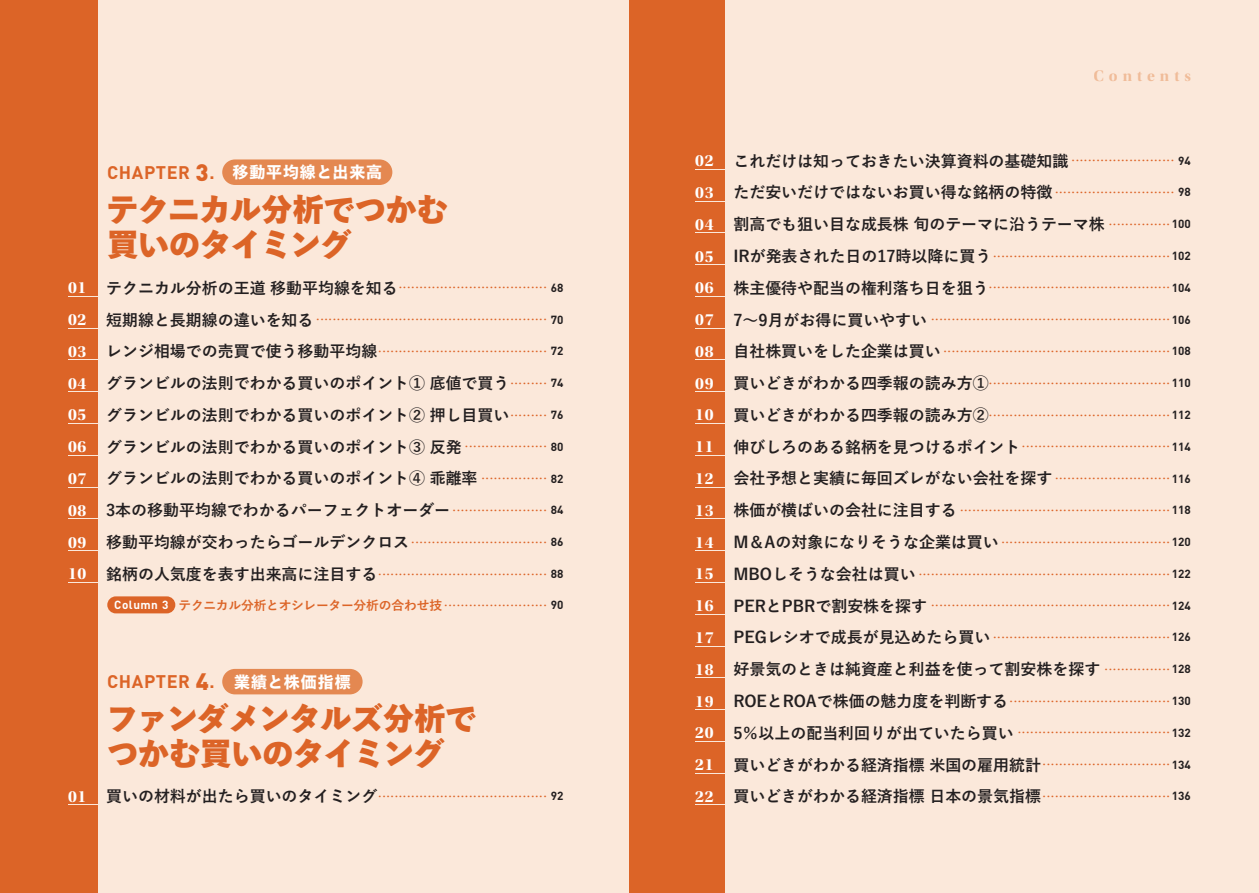
<style>
.page{position:relative;width:1259px;height:893px;background:#fbe8da}
.page>*{position:absolute;margin:0;border:0;box-sizing:border-box;transform-origin:0 0}
.t1{font:800 30.9px/35.1px "Yu Go Std N";color:#dc6427}
.t2{font:700 18px "DINOT";letter-spacing:.03em;color:#dc6427}
.t3{font:300 15.9px/31.8px "Jun 101 Pro";color:#dc6427;text-align:justify}
.t4{font:700 15.9px/31.8px "Yu Go Pr 6 N";color:#231f20;text-align:justify}
.t5{font:800 15.9px "Yu Go Std N";letter-spacing:.055em;color:#fff}
.t6{font:15.9px "Utopia Std Bold Disp";letter-spacing:.31em;color:#f0bc99}
.t7{font:700 11.7px "DINOT";letter-spacing:.045em;color:#fff}
.s1{font-family:"DINOT";font-weight:700;font-size:18px;color:#dc6427}
.s2{font-family:"DINOT";font-weight:900;font-size:23.55px;color:#dc6427}
.s3{font-family:"Utopia Std Bold Disp";font-weight:400;font-size:16.95px;color:#fff}
.s4{font-family:"Yu Go Pr 6 N";font-weight:700;color:#231f20}
.s5{font-family:"DINOT";font-size:11.7px}
.s6{font-weight:900;font-size:23.55px}
.s7{font-family:"Yu Go Std N";font-weight:800;font-size:15.9px;color:#fff}
</style>
<div class="page">
<div style="left:0;top:0;width:98px;height:893px;background:#dc6427"></div>
<div style="left:629px;top:0;width:96px;height:893px;background:#dc6427"></div>
<hr style="left:695px;top:169px;width:34px;height:1px;background:#fbe8da">
<hr style="left:695px;top:201px;width:34px;height:1px;background:#fbe8da">
<hr style="left:695px;top:232px;width:34px;height:1px;background:#fbe8da">
<hr style="left:695px;top:264px;width:34px;height:1px;background:#fbe8da">
<hr style="left:695px;top:296px;width:34px;height:1px;background:#fbe8da">
<hr style="left:695px;top:328px;width:34px;height:1px;background:#fbe8da">
<hr style="left:695px;top:360px;width:34px;height:1px;background:#fbe8da">
<hr style="left:695px;top:391px;width:34px;height:1px;background:#fbe8da">
<hr style="left:695px;top:423px;width:34px;height:1px;background:#fbe8da">
<hr style="left:695px;top:455px;width:34px;height:1px;background:#fbe8da">
<hr style="left:695px;top:487px;width:34px;height:1px;background:#fbe8da">
<hr style="left:695px;top:518px;width:34px;height:1px;background:#fbe8da">
<hr style="left:695px;top:550px;width:34px;height:1px;background:#fbe8da">
<hr style="left:695px;top:582px;width:34px;height:1px;background:#fbe8da">
<hr style="left:695px;top:614px;width:34px;height:1px;background:#fbe8da">
<hr style="left:695px;top:646px;width:34px;height:1px;background:#fbe8da">
<hr style="left:695px;top:677px;width:34px;height:1px;background:#fbe8da">
<hr style="left:695px;top:709px;width:34px;height:1px;background:#fbe8da">
<hr style="left:695px;top:741px;width:34px;height:1px;background:#fbe8da">
<hr style="left:695px;top:773px;width:34px;height:1px;background:#fbe8da">
<hr style="left:695px;top:804px;width:34px;height:1px;background:#fbe8da">
<hr style="left:68px;top:296px;width:34px;height:1px;background:#fbe8da">
<hr style="left:68px;top:328px;width:34px;height:1px;background:#fbe8da">
<hr style="left:68px;top:360px;width:34px;height:1px;background:#fbe8da">
<hr style="left:68px;top:391px;width:34px;height:1px;background:#fbe8da">
<hr style="left:68px;top:423px;width:34px;height:1px;background:#fbe8da">
<hr style="left:68px;top:455px;width:34px;height:1px;background:#fbe8da">
<hr style="left:68px;top:487px;width:34px;height:1px;background:#fbe8da">
<hr style="left:68px;top:518px;width:34px;height:1px;background:#fbe8da">
<hr style="left:68px;top:550px;width:34px;height:1px;background:#fbe8da">
<hr style="left:68px;top:582px;width:34px;height:1px;background:#fbe8da">
<hr style="left:68px;top:804px;width:34px;height:1px;background:#fbe8da">
<div style="left:107px;top:596px;width:68px;height:17px;background:#dc6427;border-radius:9px"></div>
<div style="left:222px;top:159px;width:170px;height:26px;background:#e48851;border-radius:13px"></div>
<div style="left:222px;top:669px;width:140px;height:25px;background:#e48851;border-radius:13px"></div>
<p class="t5" style="left:107px;top:160px;width:276px"><span class="s1">CHAPTER</span> <span class="s2">3</span><span class="s1">.</span> 移動平均線と出来高</p>
<h1 class="t1" style="left:107px;top:193px;width:342px">テクニカル分析でつかむ買いのタイミング</h1>
<p class="t3" style="left:68px;top:265px;width:497px"><span class="s3">01</span> <span class="s4">テクニカル分析の王道 移動平均線を知る</span> .................................... <sub>68<br></sub><span class="s3">02</span> <span class="s4">短期線と長期線の違いを知る</span> ........................................................ <sub>70<br></sub><span class="s3">03</span> <span class="s4">レンジ相場での売買で使う移動平均線</span> ......................................... <sub>72</sub></p>
<p class="t4" style="left:68px;top:368px;width:497px"><span class="s3">04</span> グランビルの法則でわかる買いのポイント① 底値で買う <sup>.........</sup> <span class="s5">74<br></span><span class="s3">05</span> グランビルの法則でわかる買いのポイント② 押し目買い <sup>.........</sup> <span class="s5">76<br></span><span class="s3">06</span> グランビルの法則でわかる買いのポイント③ 反発 <sup>....................</sup> <span class="s5">80<br></span><span class="s3">07</span> グランビルの法則でわかる買いのポイント④ 乖離率 <sup>................</sup> <span class="s5">82</span></p>
<p class="t3" style="left:68px;top:487px;width:497px;text-align:right"><span class="s3">08</span> <span class="s4">3本の移動平均線でわかるパーフェクトオーダー</span> ....................... <sub>84<br></sub><span class="s3">09</span> <span class="s4">移動平均線が交わったらゴールデンクロス</span> ................................. <sub>86<br></sub><span class="s3">10</span> <span class="s4">銘柄の人気度を表す出来高に注目する</span> ......................................... <sub>88</sub><sub>テクニカル分析とオシレーター分析の合わせ技</sub> ......................... <sub>90</sub></p>
<p class="t7" style="left:114px;top:597px;width:56px">Column 3</p>
<p class="t2" style="left:107px;top:670px;width:245px">CHAPTER <span class="s6">4</span>. <span class="s7">業績と株価指標</span></p>
<h1 class="t1" style="left:107px;top:702px;width:371px">ファンダメンタルズ分析でつかむ買いのタイミング</h1>
<p class="t3" style="left:68px;top:773px;width:497px"><span class="s3">01</span> <span class="s4">買いの材料が出たら買いのタイミング</span> ......................................... <sub>92</sub></p>
<p class="t6" style="left:1093px;top:67px;width:99px">Contents</p>
<p class="t3" style="left:695px;top:137px;width:497px"><span class="s3">02</span> <span class="s4">これだけは知っておきたい決算資料の基礎知識</span> ......................... <sub>94<br></sub><span class="s3">03</span> <span class="s4">ただ安いだけではないお買い得な銘柄の特徴</span> ............................. <sub>98</sub></p>
<p class="t4" style="left:695px;top:209px;width:497px"><span class="s3">04</span> 割高でも狙い目な成長株 旬のテーマに沿うテーマ株 <sup>...............</sup><span class="s5">100</span></p>
<p class="t3" style="left:695px;top:233px;width:497px"><span class="s3">05</span> <span class="s4">IRが発表された日の17時以降に買う</span> ...........................................<sub>102<br></sub><span class="s3">06</span> <span class="s4">株主優待や配当の権利落ち日を狙う</span>............................................<sub>104<br></sub><span class="s3">07</span> <span class="s4">7～9月がお得に買いやすい</span> ..........................................................<sub>106<br></sub><span class="s3">08</span> <span class="s4">自社株買いをした企業は買い</span> .......................................................<sub>108<br></sub><span class="s3">09</span> <span class="s4">買いどきがわかる四季報の読み方①</span>............................................<sub>110<br></sub><span class="s3">10</span> <span class="s4">買いどきがわかる四季報の読み方②</span>............................................<sub>112<br></sub><span class="s3">11</span> <span class="s4">伸びしろのある銘柄を見つけるポイント</span> ....................................<sub>114<br></sub><span class="s3">12</span> <span class="s4">会社予想と実績に毎回ズレがない会社を探す</span> ............................<sub>116<br></sub><span class="s3">13</span> <span class="s4">株価が横ばいの会社に注目する</span> ...................................................<sub>118<br></sub><span class="s3">14</span> <span class="s4">M＆Aの対象になりそうな企業は買い</span> .........................................<sub>120<br></sub><span class="s3">15</span> <span class="s4">MBOしそうな会社は買い</span> .............................................................<sub>122<br></sub><span class="s3">16</span> <span class="s4">PERとPBRで割安株を探す</span> ..........................................................<sub>124<br></sub><span class="s3">17</span> <span class="s4">PEGレシオで成長が見込めたら買い</span> ...........................................<sub>126</sub></p>
<p class="t4" style="left:695px;top:654px;width:497px"><span class="s3">18</span> 好景気のときは純資産と利益を使って割安株を探す <sup>................</sup><span class="s5">128</span></p>
<p class="t3" style="left:695px;top:678px;width:497px"><span class="s3">19</span> <span class="s4">ROEとROAで株価の魅力度を判断する</span> .......................................<sub>130<br></sub><span class="s3">20</span> <span class="s4">5％以上の配当利回りが出ていたら買い</span> .....................................<sub>132<br></sub><span class="s3">21</span> <span class="s4">買いどきがわかる経済指標 米国の雇用統計</span> ...............................<sub>134<br></sub><span class="s3">22</span> <span class="s4">買いどきがわかる経済指標 日本の景気指標</span> ...............................<sub>136</sub></p>
</div>
